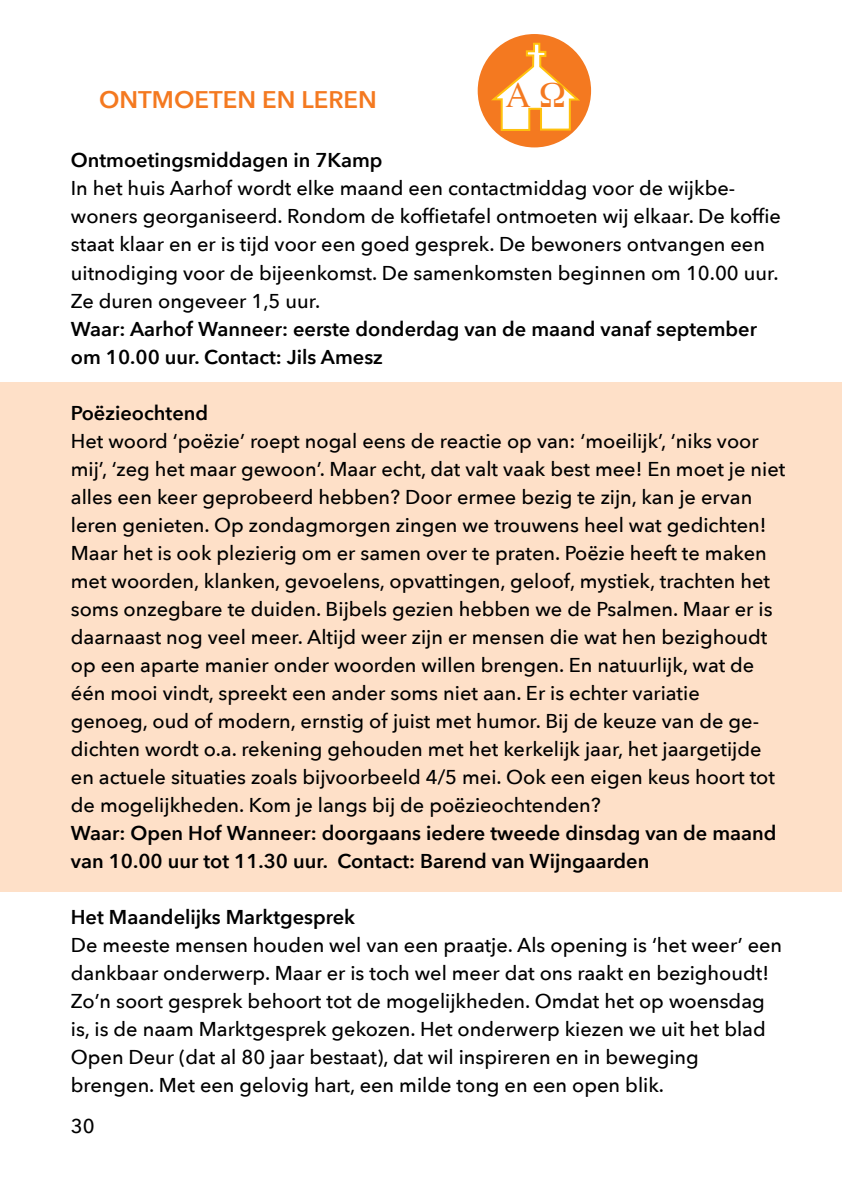
<style>
.page{position:relative;width:842px;height:1191px;background:#fff}
.page>*{position:absolute;margin:0;border:0;box-sizing:border-box;transform-origin:0 0}
.t1{font:35.4px "Times";color:#f47920}
.t2{font:600 24px "Avenir Next";color:#f47920}
.t3{font:500 20px/28px "Avenir Next";color:#000}
.t4{font:600 20px/28px "Avenir Next";color:#000}
</style>
<div class="page">
<div style="left:0;top:383px;width:842px;height:508px;background:#fee0c8"></div>
<div style="left:478px;top:34px;width:113px;height:113px;background:#f47920;border-radius:50%"></div>
<svg style="left:491px;top:42px;width:92px;height:90px"></svg>
<p class="t2" style="left:99px;top:79px;width:279px">ONTMOETEN EN LEREN</p>
<h1 class="t1" style="left:505px;top:62px;width:61px">A Ω</h1>
<p class="t4" style="left:71px;top:146px;width:313px">Ontmoetingsmiddagen in 7Kamp</p>
<p class="t3" style="left:71px;top:174px;width:712px">In het huis Aarhof wordt elke maand een contactmiddag voor de wijkbe&shy;woners georganiseerd. Rondom de koffietafel ontmoeten wij elkaar. De koffie staat klaar en er is tijd voor een goed gesprek. De bewoners ontvangen een uitnodiging voor de bijeenkomst. De samenkomsten beginnen om 10.00 uur.<br>Ze duren ongeveer 1,5 uur.</p>
<p class="t4" style="left:71px;top:314px;width:688px">Waar: Aarhof Wanneer: eerste donderdag van de maand vanaf september om 10.00 uur. Contact: Jils Amesz</p>
<p class="t4" style="left:71px;top:398px;width:139px">Poëzieochtend</p>
<p class="t3" style="left:71px;top:426px;width:716px">Het woord ‘poëzie’ roept nogal eens de reactie op van: ‘moeilijk’, ‘niks voor mij’, ‘zeg het maar gewoon’. Maar echt, dat valt vaak best mee! En moet je niet alles een keer geprobeerd hebben? Door ermee bezig te zijn, kan je ervan leren genieten. Op zondagmorgen zingen we trouwens heel wat gedichten!<br>Maar het is ook plezierig om er samen over te praten. Poëzie heeft te maken met woorden, klanken, gevoelens, opvattingen, geloof, mystiek, trachten het soms onzegbare te duiden. Bijbels gezien hebben we de Psalmen. Maar er is daarnaast nog veel meer. Altijd weer zijn er mensen die wat hen bezighoudt op een aparte manier onder woorden willen brengen. En natuurlijk, wat de één mooi vindt, spreekt een ander soms niet aan. Er is echter variatie<br>genoeg, oud of modern, ernstig of juist met humor. Bij de keuze van de ge&shy;dichten wordt o.a. rekening gehouden met het kerkelijk jaar, het jaargetijde en actuele situaties zoals bijvoorbeeld 4/5 mei. Ook een eigen keus hoort tot de mogelijkheden. Kom je langs bij de poëzieochtenden?</p>
<p class="t4" style="left:71px;top:818px;width:707px">Waar: Open Hof Wanneer: doorgaans iedere tweede dinsdag van de maand van 10.00 uur tot 11.30 uur. Contact: Barend van Wijngaarden</p>
<p class="t4" style="left:71px;top:902px;width:286px">Het Maandelijks Marktgesprek</p>
<p class="t3" style="left:71px;top:930px;width:713px">De meeste mensen houden wel van een praatje. Als opening is ‘het weer’ een dankbaar onderwerp. Maar er is toch wel meer dat ons raakt en bezighoudt!<br>Zo’n soort gesprek behoort tot de mogelijkheden. Omdat het op woensdag is, is de naam Marktgesprek gekozen. Het onderwerp kiezen we uit het blad Open Deur (dat al 80 jaar bestaat), dat wil inspireren en in beweging brengen. Met een gelovig hart, een milde tong en een open blik.</p>
<p class="t3" style="left:71px;top:1111px;width:25px">30</p>
</div>
